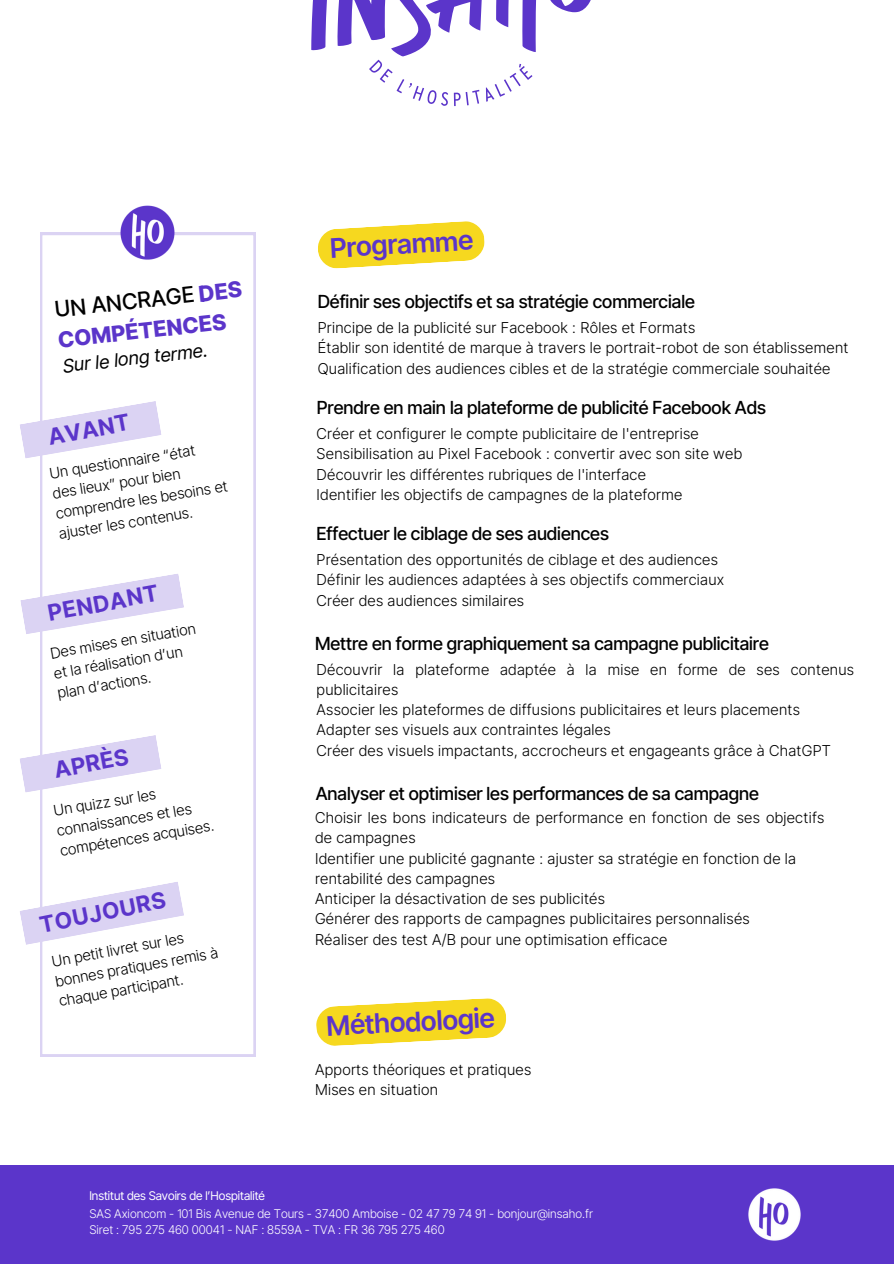
<style>
.page{position:relative;width:894px;height:1264px;background:#fff}
.page>*{position:absolute;margin:0;border:0;box-sizing:border-box;transform-origin:0 0}
.t1{font:600 27px "Inter Tight";color:#5b35ca}
.t2{font:700 22.5px "Inter Tight";color:#5b35ca}
.t3{font:800 21.9px/30.3px "Inter Tight";color:#5b35ca}
.t4{font:italic 18.6px "Inter Tight";color:#000}
.t5{font:500 18px "Inter Tight";color:#000}
.t6{font:300 15px/20.2px "Inter Tight";letter-spacing:.02em;color:#000}
.t7{font:300 12px "Inter Tight";color:#fff}
.t8{font:12px "Inter Tight";color:#fff}
.s1{font-weight:500;color:#000}
</style>
<div class="page">
<svg style="left:311px;top:0;width:16px;height:50px"></svg>
<svg style="left:337px;top:0;width:254px;height:106px"></svg>
<div style="left:0;top:1164px;width:893px;height:99px;background:#5b35ca"></div>
<img style="left:748px;top:1188px;width:53px;height:53px">
<svg style="left:40px;top:233px;width:215px;height:823px"></svg>
<svg style="left:20px;top:401px;width:141px;height:57px"></svg>
<svg style="left:20px;top:735px;width:141px;height:57px"></svg>
<img style="left:117px;top:205px;width:62px;height:59px">
<svg style="left:20px;top:881px;width:164px;height:63px"></svg>
<svg style="left:20px;top:573px;width:164px;height:61px"></svg>
<svg style="left:318px;top:221px;width:167px;height:48px"></svg>
<svg style="left:316px;top:998px;width:190px;height:48px"></svg>
<h1 class="t3" style="left:53px;top:294px;width:189px;rotate:-6deg"><span class="s1">UN ANCRAGE</span> DES<br>COMPÉTENCES</h1>
<h3 class="t4" style="left:62px;top:354px;width:147px;rotate:-6deg">Sur le long terme.</h3>
<p class="t2" style="left:46px;top:424px;width:83px;rotate:-11deg">AVANT</p>
<p class="t6" style="left:48px;top:463px;width:175px;rotate:-9deg">Un questionnaire “état des lieux” pour bien comprendre les besoins et ajuster les contenus.</p>
<h2 class="t2" style="left:46px;top:599px;width:113px;rotate:-10deg">PENDANT</h2>
<p class="t6" style="left:49px;top:643px;width:149px;rotate:-10deg">Des mises en situation et la réalisation d’un plan d’actions.</p>
<h2 class="t2" style="left:52px;top:756px;width:76px;rotate:-11deg">APRÈS</h2>
<p class="t6" style="left:52px;top:800px;width:157px;rotate:-9deg">Un quizz sur les connaissances et les compétences acquises.</p>
<h2 class="t2" style="left:38px;top:911px;width:129px;rotate:-11deg">TOUJOURS</h2>
<p class="t6" style="left:50px;top:951px;width:166px;rotate:-10deg">Un petit livret sur les bonnes pratiques remis à chaque participant.</p>
<h3 class="t1" style="left:329px;top:231px;width:144px;rotate:-3deg">Programme</h3>
<h3 class="t5" style="left:317px;top:291px;width:378px">Définir ses objectifs et sa stratégie commerciale</h3>
<h5 class="t6" style="left:317px;top:317px;width:532px">Principe de la publicité sur Facebook : Rôles et Formats<br>Établir son identité de marque à travers le portrait-robot de son établissement</h5>
<p class="t6" style="left:317px;top:358px;width:514px">Qualification des audiences cibles et de la stratégie commerciale souhaitée</p>
<h5 class="t5" style="left:317px;top:397px;width:450px">Prendre en main la plateforme de publicité Facebook Ads</h5>
<p class="t6" style="left:316px;top:423px;width:427px">Créer et configurer le compte publicitaire de l'entreprise<br>Sensibilisation au Pixel Facebook : convertir avec son site web<br>Découvrir les différentes rubriques de l'interface</p>
<h3 class="t6" style="left:316px;top:484px;width:367px">Identifier les objectifs de campagnes de la plateforme</h3>
<h5 class="t5" style="left:316px;top:523px;width:294px">Effectuer le ciblage de ses audiences</h5>
<p class="t6" style="left:316px;top:549px;width:409px">Présentation des opportunités de ciblage et des audiences<br>Définir les audiences adaptées à ses objectifs commerciaux</p>
<h3 class="t6" style="left:316px;top:590px;width:209px">Créer des audiences similaires</h3>
<h5 class="t5" style="left:315px;top:632px;width:455px">Mettre en forme graphiquement sa campagne publicitaire</h5>
<p class="t6" style="left:316px;top:659px;width:539px">Découvrir la plateforme adaptée à la mise en forme de ses contenus publicitaires<br>Associer les plateformes de diffusions publicitaires et leurs placements Adapter ses visuels aux contraintes légales</p>
<h1 class="t6" style="left:316px;top:740px;width:515px">Créer des visuels impactants, accrocheurs et engageants grâce à ChatGPT</h1>
<p class="t5" style="left:316px;top:782px;width:444px">Analyser et optimiser les performances de sa campagne</p>
<p class="t6" style="left:315px;top:807px;width:510px">Choisir les bons indicateurs de performance en fonction de ses objectifs de campagnes<br>Identifier une publicité gagnante : ajuster sa stratégie en fonction de la rentabilité des campagnes<br>Anticiper la désactivation de ses publicités<br>Générer des rapports de campagnes publicitaires personnalisés</p>
<p class="t6" style="left:315px;top:929px;width:354px">Réaliser des test A/B pour une optimisation efficace</p>
<h5 class="t1" style="left:326px;top:1009px;width:170px;rotate:-3deg">Méthodologie</h5>
<h5 class="t6" style="left:315px;top:1059px;width:218px">Apports théoriques et pratiques</h5>
<p class="t6" style="left:315px;top:1079px;width:125px">Mises en situation</p>
<h4 class="t8" style="left:89px;top:1188px;width:177px">Institut des Savoirs de l’Hospitalité</h4>
<h2 class="t7" style="left:89px;top:1206px;width:505px">SAS Axioncom - 101 Bis Avenue de Tours - 37400 Amboise - 02 47 79 74 91 - bonjour@insaho.fr</h2>
<h2 class="t7" style="left:89px;top:1222px;width:357px">Siret : 795 275 460 00041 - NAF : 8559A - TVA : FR 36 795 275 460</h2>
</div>
